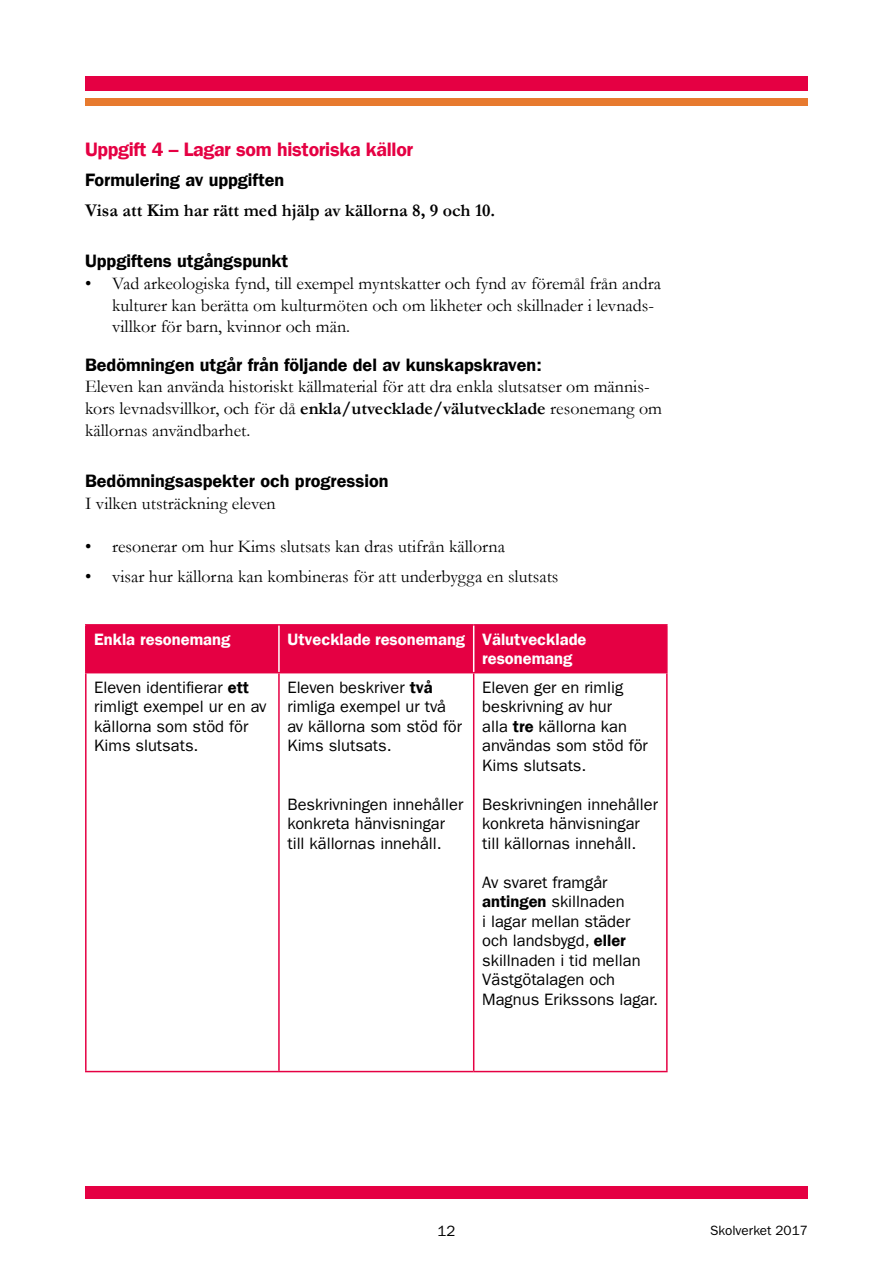
<style>
.page{position:relative;width:893px;height:1263px;background:#fff}
.page>*{position:absolute;margin:0;border:0;box-sizing:border-box;transform-origin:0 0}
.t1{font:600 19.5px "Franklin Gothic LT";letter-spacing:-.015em;color:#e50043}
.t2{font:18px/21.6px "Garamond";color:#000}
.t3{font:600 18px "Franklin Gothic LT";color:#000}
.t4{font:700 18px "Garamond";color:#000}
.t5{font:16.5px/19.5px "Franklin Gothic LT";color:#000}
.t6{font:600 16.5px/19.5px "Franklin Gothic LT";color:#fff}
.t7{font:15px "ITC Franklin Gothic Std";color:#000}
.t8{font:13.5px "ITC Franklin Gothic Std";color:#000}
.s1{font-weight:700}
.s2{font-weight:600}
</style>
<div class="page">
<div style="left:85px;top:1186px;width:723px;height:13px;background:#e50043"></div>
<div style="left:85px;top:77px;width:723px;height:14px;background:#e50043"></div>
<div style="left:85px;top:98px;width:723px;height:7px;background:#e77a2f"></div>
<div style="left:87px;top:626px;width:579px;height:46px;background:#e50043"></div>
<svg style="left:280px;top:673px;width:386px;height:398px"></svg>
<hr style="left:85px;top:624px;width:194px;height:2px;background:#e50043">
<hr style="left:85px;top:626px;width:2px;height:46px;background:#e50043">
<hr style="left:279px;top:624px;width:195px;height:2px;background:#e50043">
<hr style="left:474px;top:624px;width:194px;height:2px;background:#e50043">
<hr style="left:666px;top:626px;width:2px;height:46px;background:#e50043">
<hr style="left:85px;top:672px;width:194px;height:1px;background:#e50043">
<hr style="left:85px;top:673px;width:2px;height:398px;background:#e50043">
<hr style="left:279px;top:672px;width:195px;height:1px;background:#e50043">
<hr style="left:278px;top:673px;width:2px;height:398px;background:#e50043">
<hr style="left:474px;top:672px;width:194px;height:1px;background:#e50043">
<hr style="left:473px;top:673px;width:1px;height:398px;background:#e50043">
<hr style="left:666px;top:673px;width:2px;height:398px;background:#e50043">
<hr style="left:85px;top:1071px;width:194px;height:1px;background:#e50043">
<hr style="left:279px;top:1071px;width:195px;height:1px;background:#e50043">
<hr style="left:474px;top:1071px;width:194px;height:1px;background:#e50043">
<hr style="left:278px;top:626px;width:2px;height:46px;background:#fff">
<hr style="left:473px;top:626px;width:1px;height:46px;background:#fff">
<p class="t1" style="left:85px;top:138px;width:330px">Uppgift 4 – Lagar som historiska källor</p>
<p class="t3" style="left:85px;top:169px;width:201px">Formulering av uppgiften</p>
<p class="t4" style="left:85px;top:198px;width:412px">Visa att Kim har rätt med hjälp av källorna 8, 9 och 10.</p>
<p class="t3" style="left:85px;top:251px;width:205px">Uppgiftens utgångspunkt</p>
<p class="t2" style="left:112px;top:272px;width:550px;text-indent:-27px">• Vad arkeologiska fynd, till exempel myntskatter och fynd av föremål från andra kulturer kan berätta om kulturmöten och om likheter och skillnader i levnads&shy;villkor för barn, kvinnor och män.</p>
<p class="t3" style="left:85px;top:354px;width:458px">Bedömningen utgår från följande del av kunskapskraven:</p>
<p class="t2" style="left:85px;top:375px;width:579px">Eleven kan använda historiskt källmaterial för att dra enkla slutsatser om männis&shy;kors levnadsvillkor, och för då <span class="s1">enkla/utvecklade/välutvecklade</span> resonemang om källornas användbarhet.</p>
<p class="t3" style="left:85px;top:470px;width:305px">Bedömningsaspekter och progression</p>
<p class="t2" style="left:85px;top:492px;width:192px">I vilken utsträckning eleven</p>
<p class="t2" style="left:85px;top:535px;width:421px">• resonerar om hur Kims slutsats kan dras utifrån källorna</p>
<p class="t2" style="left:85px;top:565px;width:475px">• visar hur källorna kan kombineras för att underbygga en slutsats</p>
<p class="t6" style="left:94px;top:629px;width:137px">Enkla resonemang</p>
<p class="t6" style="left:482px;top:629px;width:106px;text-indent:-195px">Utvecklade resonemang Välutvecklade resonemang</p>
<p class="t5" style="left:94px;top:677px;width:174px">Eleven identifierar <span class="s2">ett </span>rimligt exempel ur en av källorna som stöd för<br>Kims slutsats.</p>
<p class="t5" style="left:287px;top:677px;width:176px">Eleven beskriver <span class="s2">två </span>rimliga exempel ur två av källorna som stöd för<br>Kims slutsats.</p>
<p class="t5" style="left:482px;top:677px;width:167px">Eleven ger en rimlig beskrivning av hur<br>alla <span class="s2">tre</span> källorna kan användas som stöd för<br>Kims slutsats.</p>
<p class="t5" style="left:482px;top:794px;width:177px">Beskrivningen innehåller konkreta hänvisningar till källornas innehåll.</p>
<p class="t5" style="left:482px;top:872px;width:177px">Av svaret framgår <span class="s2">antingen</span> skillnaden<br>i lagar mellan städer och landsbygd, <span class="s2">eller </span>skillnaden i tid mellan<br>Västgötalagen och<br>Magnus Erikssons lagar.</p>
<p class="t5" style="left:287px;top:794px;width:177px">Beskrivningen innehåller konkreta hänvisningar till källornas innehåll.</p>
<p class="t7" style="left:437px;top:1222px;width:19px">12</p>
<p class="t8" style="left:710px;top:1223px;width:99px">Skolverket 2017</p>
</div>
